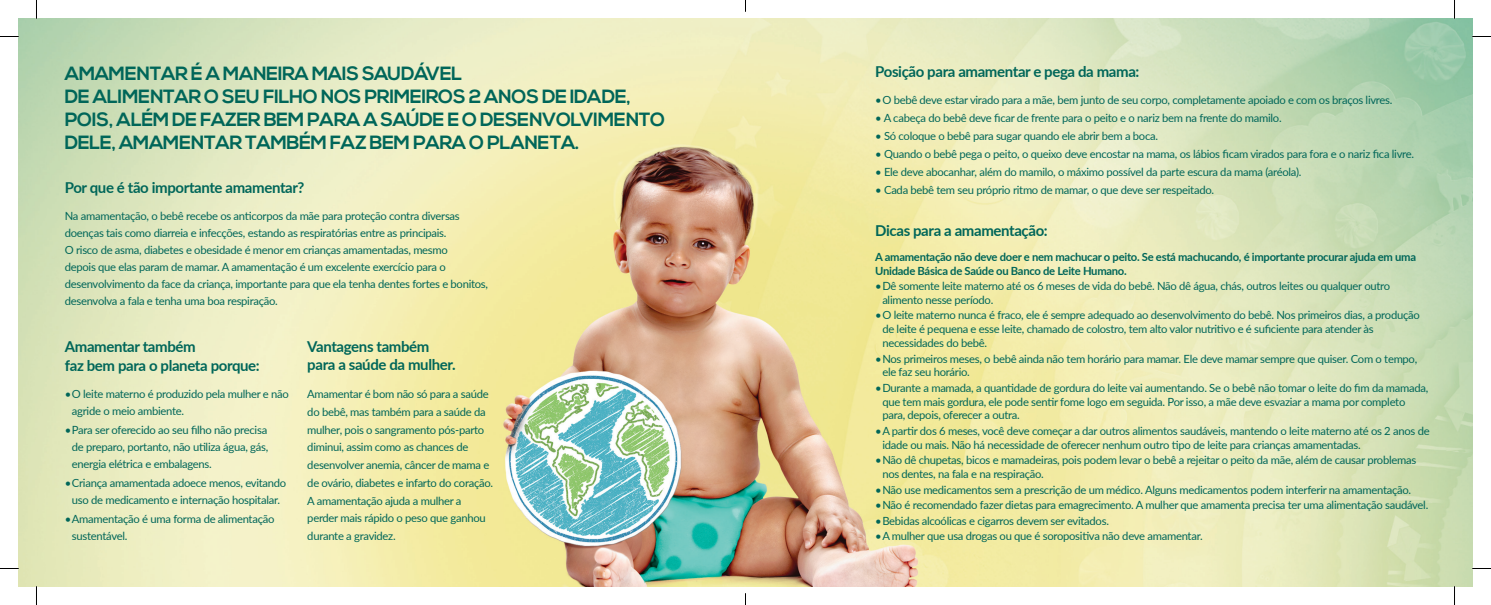
<style>
.page{position:relative;width:1491px;height:605px;background:#fff}
.page>*{position:absolute;margin:0;border:0;box-sizing:border-box;transform-origin:0 0}
.t1{font:700 19.12px/23px "Nexa";letter-spacing:-.025em;color:#006659}
.t2{font:700 15px/18.8px "Lato";letter-spacing:-.025em;color:#006659}
.t3{font:11.25px/13.8px "Lato";letter-spacing:-.025em;color:#006659}
.t4{font:700 11.25px/13.8px "Lato";letter-spacing:-.025em;color:#006659}
</style>
<div class="page">
<img style="left:19px;top:19px;width:1453px;height:567px">
<svg style="left:0;top:36px;width:19px;height:1px"></svg>
<svg style="left:1472px;top:36px;width:18px;height:1px"></svg>
<svg style="left:0;top:567px;width:19px;height:2px"></svg>
<svg style="left:1472px;top:567px;width:18px;height:2px"></svg>
<svg style="left:36px;top:0;width:1px;height:19px"></svg>
<svg style="left:36px;top:586px;width:1px;height:18px"></svg>
<svg style="left:1453px;top:0;width:2px;height:19px"></svg>
<svg style="left:1453px;top:586px;width:2px;height:18px"></svg>
<h1 class="t1" style="left:65px;top:63px;width:602px">AMAMENTAR É A MANEIRA MAIS SAUDÁVEL<br>DE ALIMENTAR O SEU FILHO NOS PRIMEIROS 2 ANOS DE IDADE, POIS, ALÉM DE FAZER BEM PARA A SAÚDE E O DESENVOLVIMENTO DELE, AMAMENTAR TAMBÉM FAZ BEM PARA O PLANETA.</h1>
<h2 class="t2" style="left:65px;top:177px;width:241px">Por que é tão importante amamentar?</h2>
<p class="t3" style="left:65px;top:207px;width:425px;line-height:16.9px">Na amamentação, o bebê recebe os anticorpos da mãe para proteção contra diversas doenças tais como diarreia e infecções, estando as respiratórias entre as principais.<br>O risco de asma, diabetes e obesidade é menor em crianças amamentadas, mesmo<br>depois que elas param de mamar. A amamentação é um excelente exercício para o desenvolvimento da face da criança, importante para que ela tenha dentes fortes e bonitos, desenvolva a fala e tenha uma boa respiração.</p>
<h2 class="t2" style="left:65px;top:336px;width:196px">Amamentar também<br>faz bem para o planeta porque:</h2>
<p class="t3" style="left:72px;top:385px;width:218px;line-height:17px;text-indent:-7px">•O leite materno é produzido pela mulher e não agride o meio ambiente.</p>
<p class="t3" style="left:72px;top:421px;width:198px;line-height:17px;text-align:justify;text-indent:-7px">•Para ser oferecido ao seu filho não precisa de preparo, portanto, não utiliza água, gás, energia elétrica e embalagens.</p>
<p class="t3" style="left:65px;top:474px;width:223px;line-height:17px;text-align:center">•Criança amamentada adoece menos, evitando uso de medicamento e internação hospitalar.</p>
<p class="t3" style="left:72px;top:510px;width:204px;line-height:17px;text-indent:-7px">•Amamentação é uma forma de alimentação sustentável.</p>
<h2 class="t2" style="left:307px;top:336px;width:150px;line-height:18.2px">Vantagens também para a saúde da mulher.</h2>
<p class="t3" style="left:307px;top:384px;width:187px;line-height:17.8px">Amamentar é bom não só para a saúde do bebê, mas também para a saúde da mulher, pois o sangramento pós-parto diminui, assim como as chances de desenvolver anemia, câncer de mama e de ovário, diabetes e infarto do coração.<br>A amamentação ajuda a mulher a perder mais rápido o peso que ganhou durante a gravidez.</p>
<h2 class="t2" style="left:875px;top:61px;width:266px">Posição para amamentar e pega da mama:</h2>
<p class="t3" style="left:875px;top:92px;width:518px">•O bebê deve estar virado para a mãe, bem junto de seu corpo, completamente apoiado e com os braços livres.</p>
<p class="t3" style="left:875px;top:110px;width:408px">• A cabeça do bebê deve ficar de frente para o peito e o nariz bem na frente do mamilo.</p>
<p class="t3" style="left:875px;top:128px;width:284px">• Só coloque o bebê para sugar quando ele abrir bem a boca.</p>
<p class="t3" style="left:875px;top:146px;width:540px">• Quando o bebê pega o peito, o queixo deve encostar na mama, os lábios ficam virados para fora e o nariz fica livre.</p>
<p class="t3" style="left:875px;top:164px;width:427px">• Ele deve abocanhar, além do mamilo, o máximo possível da parte escura da mama (aréola).</p>
<p class="t3" style="left:875px;top:182px;width:340px">• Cada bebê tem seu próprio ritmo de mamar, o que deve ser respeitado.</p>
<h2 class="t2" style="left:875px;top:221px;width:174px">Dicas para a amamentação:</h2>
<p class="t4" style="left:875px;top:249px;width:542px">A amamentação não deve doer e nem machucar o peito. Se está machucando, é importante procurar ajuda em uma<br>Unidade Básica de Saúde ou Banco de Leite Humano.</p>
<p class="t3" style="left:882px;top:278px;width:509px;text-indent:-7px">•Dê somente leite materno até os 6 meses de vida do bebê. Não dê água, chás, outros leites ou qualquer outro alimento nesse período.</p>
<p class="t3" style="left:882px;top:308px;width:539px;text-indent:-7px">•O leite materno nunca é fraco, ele é sempre adequado ao desenvolvimento do bebê. Nos primeiros dias, a produção de leite é pequena e esse leite, chamado de colostro, tem alto valor nutritivo e é suficiente para atender às necessidades do bebê.</p>
<p class="t3" style="left:882px;top:351px;width:536px;text-indent:-7px">•Nos primeiros meses, o bebê ainda não tem horário para mamar. Ele deve mamar sempre que quiser. Com o tempo, ele faz seu horário.</p>
<p class="t3" style="left:882px;top:380px;width:547px;text-indent:-7px">•Durante a mamada, a quantidade de gordura do leite vai aumentando. Se o bebê não tomar o leite do fim da mamada, que tem mais gordura, ele pode sentir fome logo em seguida. Por isso, a mãe deve esvaziar a mama por completo para, depois, oferecer a outra.</p>
<p class="t3" style="left:882px;top:423px;width:549px;text-indent:-7px">•A partir dos 6 meses, você deve começar a dar outros alimentos saudáveis, mantendo o leite materno até os 2 anos de idade ou mais. Não há necessidade de oferecer nenhum outro tipo de leite para crianças amamentadas.</p>
<p class="t3" style="left:882px;top:452px;width:535px;text-indent:-7px">•Não dê chupetas, bicos e mamadeiras, pois podem levar o bebê a rejeitar o peito da mãe, além de causar problemas nos dentes, na fala e na respiração.</p>
<p class="t3" style="left:875px;top:482px;width:537px">•Não use medicamentos sem a prescrição de um médico. Alguns medicamentos podem interferir na amamentação.</p>
<p class="t3" style="left:875px;top:497px;width:554px">•Não é recomendado fazer dietas para emagrecimento. A mulher que amamenta precisa ter uma alimentação saudável.</p>
<p class="t3" style="left:875px;top:513px;width:235px">•Bebidas alcoólicas e cigarros devem ser evitados.</p>
<p class="t3" style="left:875px;top:528px;width:329px">•A mulher que usa drogas ou que é soropositiva não deve amamentar.</p>
</div>
